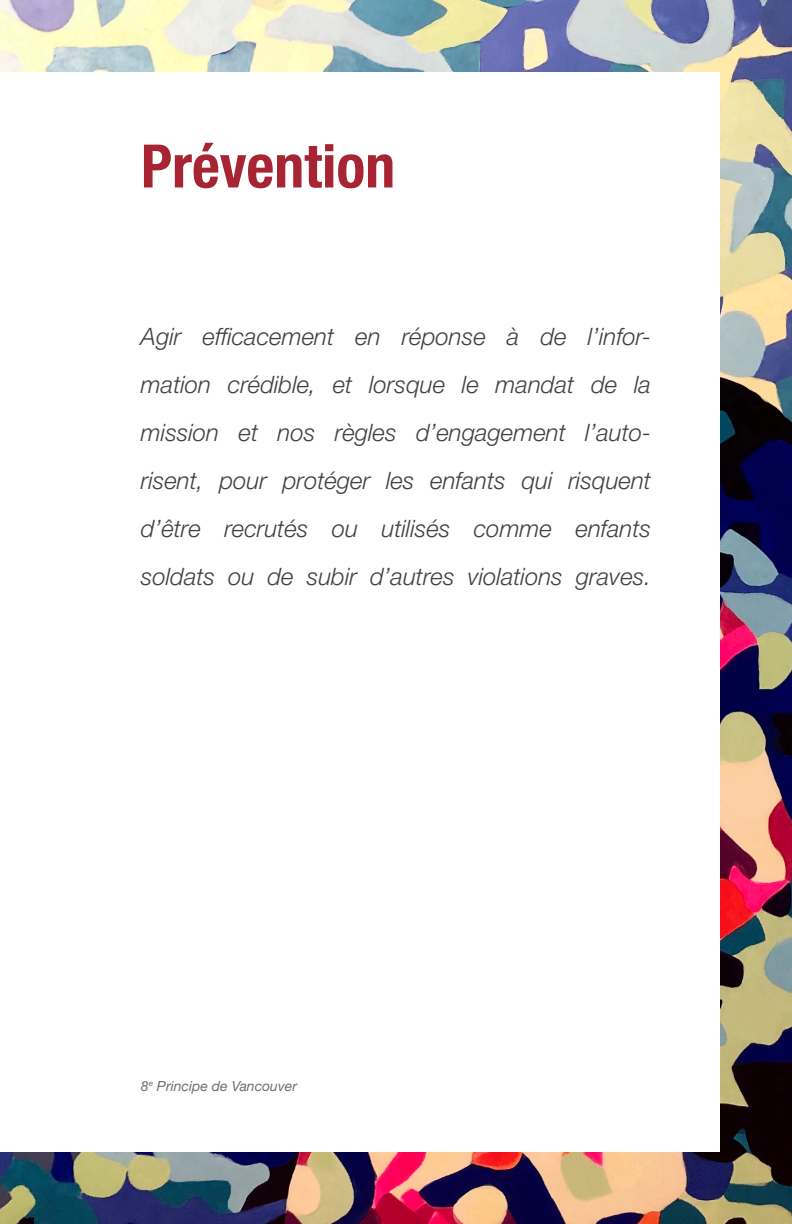
<style>
.page{position:relative;width:792px;height:1224px;background:#fff}
.page>*{position:absolute;margin:0;border:0;box-sizing:border-box;transform-origin:0 0}
.Title_-_Left{font:700 condensed 60px "Helvetica Neue LT Std";color:#a72432}
.Title_2{font:italic 300 24px/48px "Helvetica Neue LT Std";color:#414142;text-align:justify}
.Footer_Copy{font:italic 14px "Helvetica Neue LT Std";color:#6d6f71}
</style>
<div class="page">
<img style="left:0;top:0;width:792px;height:1224px">
<div style="left:0;top:72px;width:720px;height:1080px;background:#fff"></div>
<p class="Title_-_Left" style="left:141px;top:130px;width:256px">Prévention</p>
<p class="Title_2" style="left:141px;top:312px;width:512px">Agir efficacement en réponse à de l’infor&shy;mation crédible, et lorsque le mandat de la mission et nos règles d’engagement l’auto&shy;risent, pour protéger les enfants qui risquent d’être recrutés ou utilisés comme enfants soldats ou de subir d’autres violations graves.</p>
<p class="Footer_Copy" style="left:141px;top:1077px;width:158px">8<sup>e</sup> Principe de Vancouver</p>
</div>
